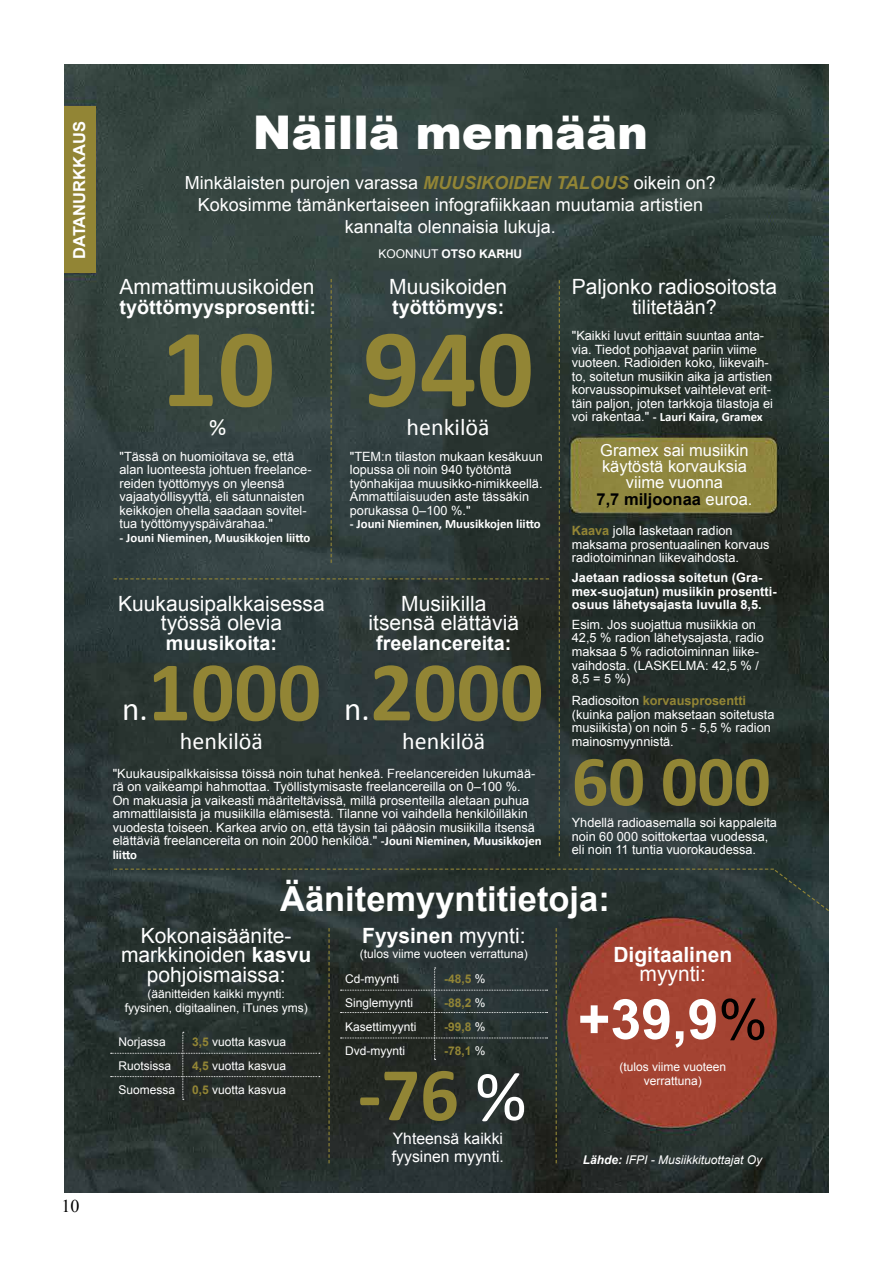
<style>
.page{position:relative;width:893px;height:1263px;background:#fff}
.page>*{position:absolute;margin:0;border:0;box-sizing:border-box;transform-origin:0 0}
.t1{font:700 112.5px "Calibri";color:#928535}
.t2{font:700 85.5px "Calibri";color:#928535}
.t3{font:700 76.5px "Calibri";color:#928535}
.t4{font:700 72px "Calibri";color:#928535}
.t5{font:700 55.5px "Arial";color:#fff}
.t6{font:900 46.5px "Arial";color:#fff}
.t7{font:700 34.5px "Arial";color:#fff}
.t8{font:33px "Calibri";color:#fff}
.t9{font:24px "Calibri";color:#fff}
.t10{font:21px/19.5px "Arial";color:#fff;text-align:center}
.t11{font:700 21px "Arial";color:#fff}
.t12{font:700 19.8px "Arial";color:#fff}
.t13{font:19.8px "Arial";color:#fff}
.t14{font:18px/21.6px "Arial";color:#fff;text-align:center}
.t15{font:18px "Times New Roman";color:#000}
.t16{font:16.5px/16.2px "Arial";color:#fff;text-align:center}
.t17{font:700 16.5px "Arial";color:#fff}
.t18{font:15.75px/17.7px "Arial";color:#fff}
.t19{font:12.75px/13.5px "Arial";color:#fff}
.t20{font:700 12.75px "Calibri";color:#fff}
.t21{font:700 12.75px/13.5px "Arial";color:#fff}
.t22{font:12px/13.5px "Arial";color:#fff;text-align:center}
.t23{font:italic 12px "Arial";color:#fff}
.t24{font:700 12px "Arial";color:#928535}
.t25{font:700 12px "Arial";color:#fff}
.s1{font-weight:700;font-style:italic;color:#928535}
.s2{font-weight:400}
.s3{font-family:"Arial";font-weight:400}
.s4{font-weight:700;color:#000}
.s5{font-weight:700;color:#928535}
.s6{font-family:"Calibri";font-weight:700}
.s7{font-weight:700}
.s8{font-weight:400;color:#000}
.s9{font-weight:400;color:#fff}
.s10{font-weight:400;font-size:72px;color:#fff}
</style>
<div class="page">
<img style="left:64px;top:65px;width:765px;height:1127px">
<div style="left:64px;top:106px;width:31px;height:167px;background:#928535"></div>
<svg style="left:556px;top:928px;width:1px;height:235px"></svg>
<svg style="left:328px;top:928px;width:2px;height:235px"></svg>
<svg style="left:331px;top:279px;width:1px;height:284px"></svg>
<svg style="left:559px;top:280px;width:1px;height:576px"></svg>
<svg style="left:113px;top:578px;width:436px;height:1px"></svg>
<svg style="left:114px;top:868px;width:715px;height:51px"></svg>
<svg style="left:111px;top:1032px;width:209px;height:68px"></svg>
<svg style="left:341px;top:967px;width:207px;height:93px"></svg>
<p class="t17" style="left:68px;top:259px;width:139px;rotate:-90deg">DATANURKKAUS</p>
<h3 class="t15" style="left:61px;top:1193px;width:19px">10</h3>
<h3 class="t6" style="left:253px;top:98px;width:397px">Näillä mennään</h3>
<h3 class="t14" style="left:185px;top:172px;width:532px">Minkälaisten purojen varassa <span class="s1">MUUSIKOIDEN TALOUS</span> oikein on?<br>Kokosimme tämänkertaiseen infografiikkaan muutamia artistien kannalta olennaisia lukuja.</h3>
<p class="t25" style="left:378px;top:245px;width:145px"><span class="s2">KOONNUT</span> OTSO KARHU</p>
<h3 class="t10" style="left:120px;top:277px;width:196px">Ammattimuusikoiden</h3>
<h3 class="t12" style="left:120px;top:294px;width:198px">työttömyysprosentti:</h3>
<h1 class="t1" style="left:161px;top:297px;width:116px">10</h1>
<h3 class="t9" style="left:209px;top:411px;width:19px">%</h3>
<p class="t19" style="left:120px;top:450px;width:194px">"Tässä on huomioitava se, että alan luonteesta johtuen freelance&shy;reiden työttömyys on yleensä vajaatyöllisyyttä, eli satunnaisten keikkojen ohella saadaan sovitel&shy;tua työttömyyspäivärahaa."</p>
<p class="t20" style="left:120px;top:529px;width:192px">- Jouni Nieminen, Muusikkojen liitto</p>
<h3 class="t10" style="left:389px;top:277px;width:119px">Muusikoiden</h3>
<h3 class="t12" style="left:392px;top:294px;width:114px">työttömyys:</h3>
<h1 class="t1" style="left:363px;top:297px;width:173px">940</h1>
<h3 class="t9" style="left:407px;top:411px;width:85px">henkilöä</h3>
<p class="t19" style="left:350px;top:450px;width:195px">"TEM:n tilaston mukaan kesäkuun lopussa oli noin 940 työtöntä työnhakijaa muusikko-nimikkeellä.<br>Ammattilaisuuden aste tässäkin porukassa 0–100 %."</p>
<p class="t20" style="left:350px;top:516px;width:192px">- Jouni Nieminen, Muusikkojen liitto</p>
<h3 class="t10" style="left:572px;top:277px;width:207px">Paljonko radiosoitosta</h3>
<h3 class="t13" style="left:632px;top:294px;width:86px">tilitetään?</h3>
<p class="t19" style="left:572px;top:329px;width:203px">"Kaikki luvut erittäin suuntaa anta&shy;via. Tiedot pohjaavat pariin viime vuoteen. Radioiden koko, liikevaih&shy;to, soitetun musiikin aika ja artistien korvaussopimukset vaihtelevat erit&shy;täin paljon, joten tarkkoja tilastoja ei</p>
<p class="t20" style="left:572px;top:409px;width:192px"><span class="s3">voi rakentaa."</span> - Lauri Kaira, Gramex</p>
<p class="t16" style="left:596px;top:442px;width:157px">Gramex sai musiikin käytöstä korvauksia viime vuonna<br><span class="s4">7,7 miljoonaa</span> euroa.</p>
<p class="t19" style="left:572px;top:524px;width:199px"><span class="s5">Kaava</span> jolla lasketaan radion maksama prosentuaalinen korvaus radiotoiminnan liikevaihdosta.</p>
<p class="t21" style="left:572px;top:571px;width:206px">Jaetaan radiossa soitetun (Gra&shy;mex-suojatun) musiikin prosentti&shy;osuus lähetysajasta luvulla 8,5.</p>
<p class="t19" style="left:572px;top:618px;width:194px">Esim. Jos suojattua musiikkia on<br>42,5 % radion lähetysajasta, radio maksaa 5 % radiotoiminnan liike&shy;vaihdosta. (LASKELMA: 42,5 % /<br>8,5 = 5 %)</p>
<p class="t19" style="left:572px;top:694px;width:204px">Radiosoiton <span class="s5">korvausprosentti </span>(kuinka paljon maksetaan soitetusta musiikista) on noin 5 - 5,5 % radion mainosmyynnistä.</p>
<h3 class="t4" style="left:572px;top:735px;width:200px">60 000</h3>
<p class="t19" style="left:572px;top:816px;width:207px">Yhdellä radioasemalla soi kappaleita noin 60 000 soittokertaa vuodessa, eli noin 11 tuntia vuorokaudessa.</p>
<h3 class="t10" style="left:118px;top:594px;width:208px">Kuukausipalkkaisessa työssä olevia</h3>
<h3 class="t12" style="left:166px;top:630px;width:113px">muusikoita:</h3>
<h3 class="t10" style="left:369px;top:594px;width:152px">Musiikilla itsensä elättäviä</h3>
<h3 class="t12" style="left:376px;top:630px;width:137px">freelancereita:</h3>
<h2 class="t2" style="left:148px;top:637px;width:175px">1000</h2>
<h3 class="t9" style="left:180px;top:726px;width:85px">henkilöä</h3>
<p class="t19" style="left:113px;top:766px;width:430px">"Kuukausipalkkaisissa töissä noin tuhat henkeä. Freelancereiden lukumää&shy;rä on vaikeampi hahmottaa. Työllistymisaste freelancereilla on 0–100 %.<br>On makuasia ja vaikeasti määriteltävissä, millä prosenteilla aletaan puhua ammattilaisista ja musiikilla elämisestä. Tilanne voi vaihdella henkilöilläkin vuodesta toiseen. Karkea arvio on, että täysin tai pääosin musiikilla itsensä elättäviä freelancereita on noin 2000 henkilöä." <span class="s6">-Jouni Nieminen, Muusikkojen</span></p>
<p class="t20" style="left:113px;top:846px;width:26px">liitto</p>
<h2 class="t2" style="left:370px;top:637px;width:175px">2000</h2>
<h3 class="t9" style="left:402px;top:726px;width:85px">henkilöä</h3>
<h3 class="t8" style="left:122px;top:688px;width:27px">n.</h3>
<h3 class="t8" style="left:344px;top:688px;width:27px">n.</h3>
<h3 class="t7" style="left:280px;top:876px;width:331px">Äänitemyyntitietoja:</h3>
<h3 class="t10" style="left:121px;top:926px;width:192px">Kokonaisäänite&shy;markkinoiden <span class="s7">kasvu </span>pohjoismaissa:</h3>
<p class="t22" style="left:125px;top:987px;width:184px">(äänitteiden kaikki myynti: fyysinen, digitaalinen, iTunes yms)</p>
<p class="t22" style="left:119px;top:1035px;width:49px">Norjassa</p>
<p class="t22" style="left:192px;top:1035px;width:96px"><span class="s5">3,5</span> vuotta kasvua</p>
<p class="t22" style="left:119px;top:1059px;width:54px">Ruotsissa</p>
<p class="t22" style="left:192px;top:1059px;width:96px"><span class="s5">4,5</span> vuotta kasvua</p>
<p class="t22" style="left:119px;top:1083px;width:58px">Suomessa</p>
<p class="t22" style="left:192px;top:1083px;width:96px"><span class="s5">0,5</span> vuotta kasvua</p>
<h3 class="t11" style="left:362px;top:922px;width:165px">Fyysinen <span class="s2">myynti:</span></h3>
<p class="t22" style="left:345px;top:941px;width:184px;line-height:24.8px;text-align:left;text-indent:15px">(tulos viime vuoteen verrattuna)<br>Cd-myynti</p>
<h3 class="t11" style="left:613px;top:940px;width:121px">Digitaalinen</h3>
<h3 class="t10" style="left:640px;top:964px;width:68px">myynti:</h3>
<h3 class="t5" style="left:578px;top:982px;width:191px">+39,9<span class="s8">%</span></h3>
<p class="t22" style="left:619px;top:1059px;width:108px;line-height:14.7px">(tulos viime vuoteen verrattuna)</p>
<p class="t24" style="left:444px;top:970px;width:43px">-48,5 <span class="s9">%</span></p>
<p class="t22" style="left:345px;top:996px;width:70px">Singlemyynti</p>
<p class="t24" style="left:444px;top:994px;width:43px">-88,2 <span class="s9">%</span></p>
<p class="t22" style="left:345px;top:1020px;width:73px">Kasettimyynti</p>
<p class="t24" style="left:444px;top:1018px;width:43px">-99,8 <span class="s9">%</span></p>
<p class="t22" style="left:345px;top:1044px;width:61px">Dvd-myynti</p>
<p class="t24" style="left:444px;top:1042px;width:43px">-78,1 <span class="s9">%</span></p>
<h3 class="t3" style="left:358px;top:1046px;width:170px">-76 <span class="s10">%</span></h3>
<p class="t18" style="left:392px;top:1130px;width:114px">Yhteensä kaikki fyysinen myynti.</p>
<p class="t23" style="left:583px;top:1151px;width:181px"><span class="s7">Lähde:</span> IFPI - Musiikkituottajat Oy</p>
</div>
